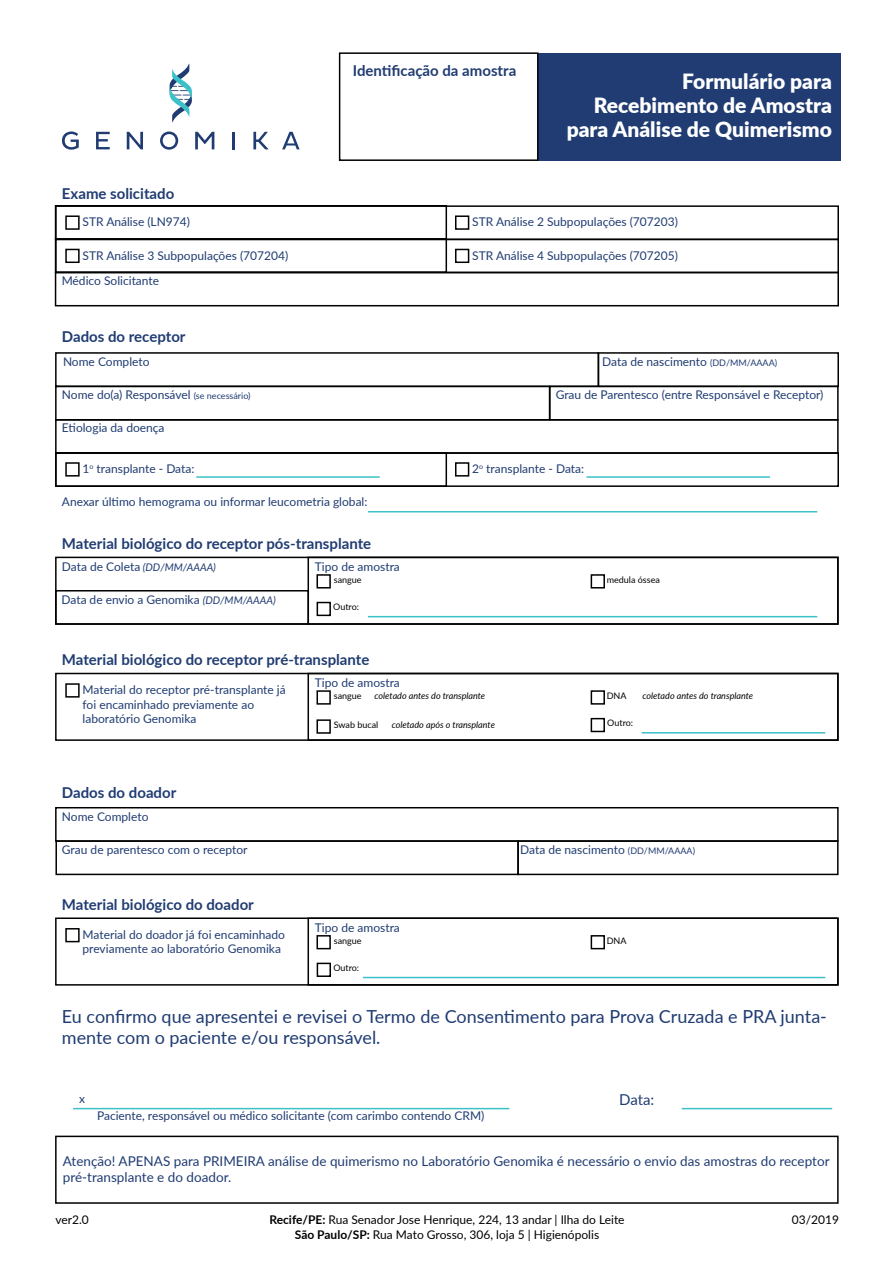
<style>
.page{position:relative;width:893px;height:1263px;background:#fff}
.page>*{position:absolute;margin:0;border:0;box-sizing:border-box;transform-origin:0 0}
.t1{font:900 21px/24px "Lato";color:#fff;text-align:right}
.t2{font:18px/21.6px "Lato";color:#203c72}
.t3{font:700 15px "Lato";color:#203c72}
.t4{font:15px "Lato";color:#203c72}
.t5{font:13.5px/16.2px "Lato";color:#203c72}
.t6{font:12px/14.4px "Lato";color:#203c72}
.t7{font:12px/14.4px "Lato";color:#000;text-align:center}
.t8{font:italic 9px "Lato";color:#000}
.t9{font:9px "Lato";color:#000}
.s1{font-size:9px}
.s2{font-style:italic;font-size:10.5px}
.s3{font-weight:700}
</style>
<div class="page">
<div style="left:402px;top:53px;width:439px;height:107px;background:#203c72"></div>
<div style="left:340px;top:53px;width:198px;height:107px;background:#fff"></div>
<div style="left:339px;top:52px;width:199px;height:109px;border:2px solid #000"></div>
<svg style="left:62px;top:132px;width:17px;height:18px"></svg>
<svg style="left:96px;top:132px;width:14px;height:17px"></svg>
<svg style="left:127px;top:132px;width:16px;height:17px"></svg>
<svg style="left:160px;top:132px;width:18px;height:18px"></svg>
<svg style="left:195px;top:132px;width:19px;height:17px"></svg>
<svg style="left:233px;top:132px;width:2px;height:17px"></svg>
<svg style="left:253px;top:132px;width:15px;height:17px"></svg>
<svg style="left:282px;top:132px;width:18px;height:17px"></svg>
<svg style="left:169px;top:64px;width:23px;height:58px"></svg>
<div style="left:55px;top:205px;width:784px;height:35px;border:2px solid #000101"></div>
<div style="left:55px;top:239px;width:784px;height:34px;border:2px solid #000101"></div>
<div style="left:55px;top:452px;width:784px;height:35px;border:2px solid #000101"></div>
<div style="left:55px;top:590px;width:254px;height:35px;border:2px solid #000101"></div>
<div style="left:55px;top:557px;width:784px;height:68px;border:2px solid #000101"></div>
<div style="left:55px;top:673px;width:784px;height:68px;border:2px solid #000101"></div>
<div style="left:55px;top:917px;width:784px;height:69px;border:2px solid #000101"></div>
<div style="left:55px;top:1135px;width:784px;height:69px;border:2px solid #000101"></div>
<hr style="left:368px;top:616px;width:449px;height:1px;background:#3cc1c8">
<hr style="left:368px;top:511px;width:449px;height:1px;background:#3cc1c8">
<hr style="left:642px;top:732px;width:183px;height:1px;background:#3cc1c8">
<hr style="left:363px;top:977px;width:462px;height:1px;background:#3cc1c8">
<hr style="left:586px;top:476px;width:184px;height:2px;background:#3cc1c8">
<hr style="left:196px;top:476px;width:184px;height:2px;background:#3cc1c8">
<div style="left:65px;top:215px;width:15px;height:15px;border:2px solid #000"></div>
<div style="left:65px;top:683px;width:15px;height:15px;border:2px solid #000"></div>
<div style="left:65px;top:928px;width:15px;height:14px;border:2px solid #000"></div>
<div style="left:65px;top:249px;width:15px;height:14px;border:2px solid #000"></div>
<div style="left:65px;top:462px;width:15px;height:15px;border:2px solid #000"></div>
<div style="left:455px;top:215px;width:14px;height:15px;border:2px solid #000"></div>
<div style="left:455px;top:249px;width:14px;height:14px;border:2px solid #000"></div>
<div style="left:455px;top:462px;width:14px;height:15px;border:2px solid #000"></div>
<div style="left:316px;top:574px;width:15px;height:14px;border:2px solid #000"></div>
<div style="left:316px;top:690px;width:15px;height:15px;border:2px solid #000"></div>
<div style="left:316px;top:935px;width:15px;height:14px;border:2px solid #000"></div>
<div style="left:316px;top:719px;width:15px;height:15px;border:2px solid #000"></div>
<div style="left:317px;top:602px;width:14px;height:14px;border:2px solid #000"></div>
<div style="left:591px;top:718px;width:14px;height:14px;border:2px solid #000"></div>
<div style="left:317px;top:963px;width:14px;height:14px;border:2px solid #000"></div>
<div style="left:591px;top:574px;width:14px;height:14px;border:2px solid #000"></div>
<div style="left:591px;top:690px;width:14px;height:15px;border:2px solid #000"></div>
<div style="left:591px;top:935px;width:14px;height:14px;border:2px solid #000"></div>
<div style="left:55px;top:205px;width:392px;height:35px;border:2px solid #000101"></div>
<div style="left:55px;top:238px;width:392px;height:35px;border:2px solid #000101"></div>
<div style="left:55px;top:452px;width:392px;height:35px;border:2px solid #000101"></div>
<div style="left:55px;top:272px;width:784px;height:34px;border:2px solid #000101"></div>
<div style="left:55px;top:352px;width:544px;height:35px;border:2px solid #000101"></div>
<div style="left:598px;top:352px;width:241px;height:35px;border:2px solid #000101"></div>
<div style="left:55px;top:386px;width:495px;height:35px;border:2px solid #000101"></div>
<div style="left:549px;top:386px;width:290px;height:35px;border:2px solid #000101"></div>
<div style="left:55px;top:419px;width:784px;height:35px;border:2px solid #000101"></div>
<div style="left:55px;top:807px;width:784px;height:35px;border:2px solid #000101"></div>
<div style="left:55px;top:840px;width:464px;height:35px;border:2px solid #000101"></div>
<div style="left:517px;top:840px;width:322px;height:35px;border:2px solid #000101"></div>
<hr style="left:73px;top:1108px;width:436px;height:1px;background:#3cc1c8">
<hr style="left:682px;top:1108px;width:150px;height:1px;background:#3cc1c8">
<p class="t3" style="left:62px;top:182px;width:114px">Exame solicitado</p>
<p class="t6" style="left:83px;top:214px;width:109px">STR Análise (LN974)</p>
<p class="t6" style="left:83px;top:248px;width:207px">STR Análise 3 Subpopulações (707204)</p>
<p class="t6" style="left:62px;top:273px;width:99px">Médico Solicitante</p>
<p class="t3" style="left:62px;top:326px;width:125px">Dados do receptor</p>
<p class="t3" style="left:353px;top:60px;width:165px">Identificação da amostra</p>
<h1 class="t1" style="left:567px;top:68px;width:267px">Formulário para<br>Recebimento de Amostra para Análise de Quimerismo</h1>
<p class="t6" style="left:472px;top:214px;width:207px">STR Análise 2 Subpopulações (707203)</p>
<p class="t6" style="left:472px;top:248px;width:207px">STR Análise 4 Subpopulações (707205)</p>
<p class="t6" style="left:63px;top:354px;width:88px">Nome Completo</p>
<p class="t6" style="left:602px;top:354px;width:176px">Data de nascimento <span class="s1">(DD/MM/AAAA)</span></p>
<p class="t6" style="left:62px;top:387px;width:190px">Nome do(a) Responsável <span class="s1">(se necessário)</span></p>
<p class="t6" style="left:556px;top:387px;width:269px">Grau de Parentesco (entre Responsável e Receptor)</p>
<p class="t6" style="left:62px;top:420px;width:104px">Etiologia da doença</p>
<p class="t6" style="left:83px;top:461px;width:113px">1<sup>o</sup> transplante - Data:</p>
<p class="t6" style="left:62px;top:494px;width:307px">Anexar último hemograma ou informar leucometria global:</p>
<p class="t3" style="left:62px;top:532px;width:311px">Material biológico do receptor pós-transplante</p>
<p class="t6" style="left:62px;top:559px;width:156px">Data de Coleta <span class="s2">(DD/MM/AAAA)</span></p>
<p class="t6" style="left:62px;top:592px;width:216px">Data de envio a Genomika <span class="s2">(DD/MM/AAAA)</span></p>
<p class="t6" style="left:315px;top:559px;width:87px">Tipo de amostra</p>
<p class="t9" style="left:334px;top:573px;width:29px">sangue</p>
<p class="t9" style="left:333px;top:601px;width:27px">Outro:</p>
<p class="t3" style="left:62px;top:648px;width:309px">Material biológico do receptor pré-transplante</p>
<p class="t6" style="left:472px;top:461px;width:113px">2<sup>o</sup> transplante - Data:</p>
<p class="t6" style="left:83px;top:682px;width:205px">Material do receptor pré-transplante já foi encaminhado previamente ao laboratório Genomika</p>
<p class="t3" style="left:62px;top:781px;width:116px">Dados do doador</p>
<p class="t6" style="left:315px;top:675px;width:87px">Tipo de amostra</p>
<p class="t8" style="left:375px;top:689px;width:112px">coletado antes do transplante</p>
<p class="t8" style="left:392px;top:718px;width:105px">coletado após o transplante</p>
<p class="t9" style="left:334px;top:689px;width:29px">sangue</p>
<p class="t9" style="left:334px;top:718px;width:46px">Swab bucal</p>
<p class="t9" style="left:607px;top:573px;width:55px">medula óssea</p>
<p class="t9" style="left:607px;top:689px;width:21px">DNA</p>
<p class="t9" style="left:607px;top:717px;width:27px">Outro:</p>
<p class="t8" style="left:643px;top:689px;width:112px">coletado antes do transplante</p>
<p class="t6" style="left:62px;top:809px;width:88px">Nome Completo</p>
<p class="t6" style="left:62px;top:842px;width:187px">Grau de parentesco com o receptor</p>
<p class="t6" style="left:520px;top:842px;width:176px">Data de nascimento <span class="s1">(DD/MM/AAAA)</span></p>
<p class="t3" style="left:62px;top:893px;width:193px">Material biológico do doador</p>
<p class="t6" style="left:83px;top:927px;width:204px">Material do doador já foi encaminhado previamente ao laboratório Genomika</p>
<p class="t6" style="left:315px;top:919px;width:87px">Tipo de amostra</p>
<p class="t9" style="left:334px;top:934px;width:29px">sangue</p>
<p class="t9" style="left:333px;top:961px;width:27px">Outro:</p>
<p class="t9" style="left:607px;top:934px;width:21px">DNA</p>
<h2 class="t2" style="left:62px;top:1004px;width:766px">Eu confirmo que apresentei e revisei o Termo de Consentimento para Prova Cruzada e PRA junta&shy;mente com o paciente e/ou responsável.</h2>
<p class="t6" style="left:79px;top:1091px;width:7px">x</p>
<p class="t4" style="left:619px;top:1089px;width:37px">Data:</p>
<p class="t6" style="left:97px;top:1107px;width:389px">Paciente, responsável ou médico solicitante (com carimbo contendo CRM)</p>
<p class="t5" style="left:63px;top:1152px;width:768px">Atenção! APENAS para PRIMEIRA análise de quimerismo no Laboratório Genomika é necessário o envio das amostras do receptor pré-transplante e do doador.</p>
<p class="t7" style="left:269px;top:1212px;width:357px"><span class="s3">Recife/PE:</span> Rua Senador Jose Henrique, 224, 13 andar | Ilha do Leite<br><span class="s3">São Paulo/SP:</span> Rua Mato Grosso, 306, loja 5 | Higienópolis</p>
<p class="t7" style="left:55px;top:1212px;width:35px">ver2.0</p>
<p class="t7" style="left:792px;top:1212px;width:49px">03/2019</p>
</div>
